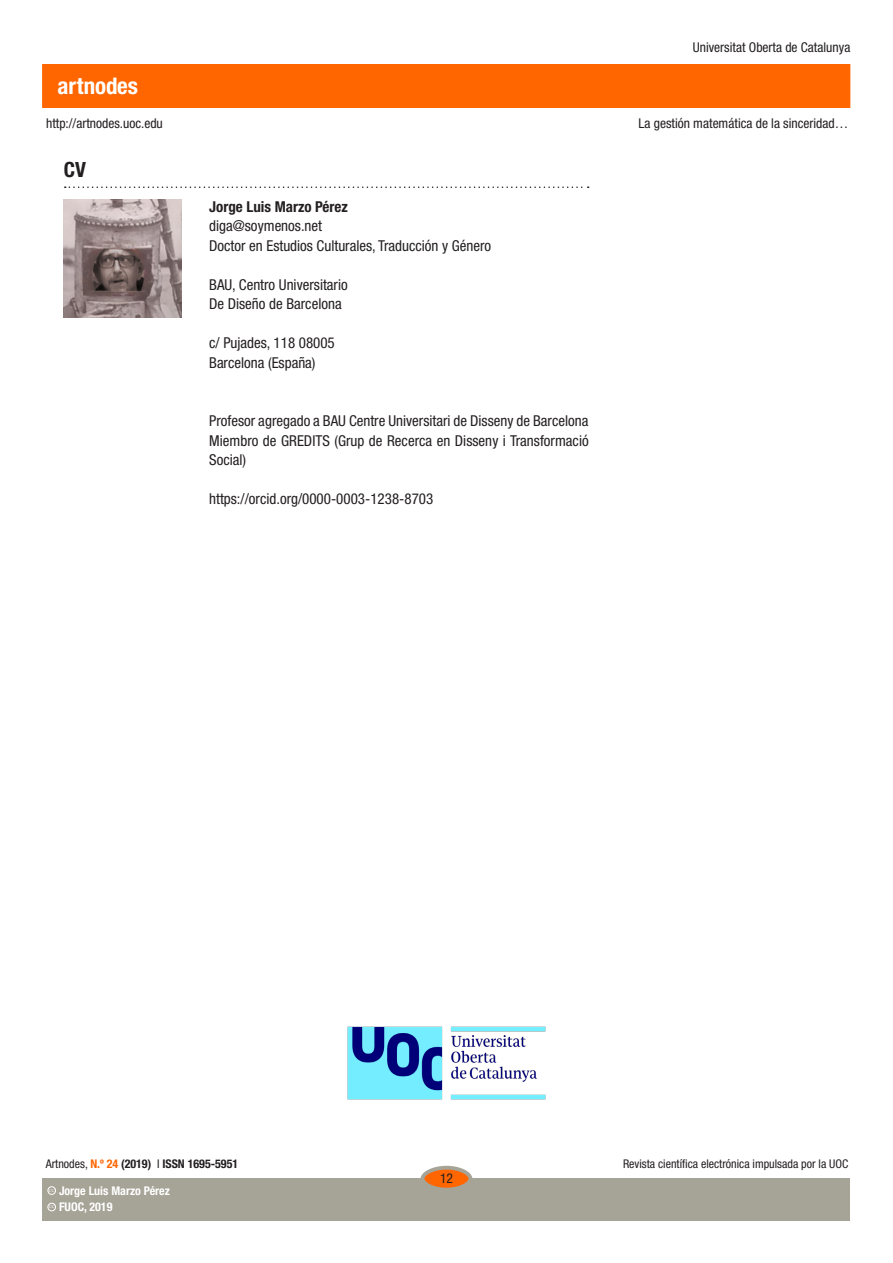
<style>
.page{position:relative;width:893px;height:1263px;background:#fff}
.page>*{position:absolute;margin:0;border:0;box-sizing:border-box;transform-origin:0 0}
.t1{font:700 condensed 22.95px "Helvetica Neue LT Std";color:#fff}
.t2{font:700 condensed 21px "Helvetica Neue LT Std";color:#231f20}
.text_general_primerp{font:condensed 15px/19.5px "Helvetica Neue LT Std";color:#231f20}
.text_general_primerp-2{font:700 condensed 15px "Helvetica Neue LT Std";color:#231f20}
.t3{font:condensed 13.5px "Helvetica Neue LT Std";color:#231f20}
.t4{font:condensed 12px "Helvetica Neue LT Std";color:#231f20}
.t5{font:700 condensed 12px "Helvetica Neue LT Std";color:#231f20}
.t6{font:700 condensed 12px "Helvetica Neue LT Std";color:#fff}
.t7{font:600 3.9px "Adobe Caslon Pro";color:#fff}
.s1{font-weight:400}
.s2{color:#f60}
</style>
<div class="page">
<div style="left:43px;top:65px;width:807px;height:42px;background:#f60"></div>
<img style="left:347px;top:1026px;width:199px;height:74px">
<div style="left:43px;top:1178px;width:807px;height:42px;background:#a6a397"></div>
<div style="left:422px;top:1168px;width:48px;height:21px;background:#f60;border-radius:50%"></div>
<div style="left:421px;top:1166px;width:51px;height:25px;border:4px solid #a6a397;border-radius:50%"></div>
<div style="left:48px;top:1203px;width:8px;height:8px;border:1px solid #fff;border-radius:50%"></div>
<div style="left:48px;top:1186px;width:8px;height:8px;border:1px solid #fff;border-radius:50%"></div>
<img style="left:64px;top:199px;width:118px;height:118px">
<svg style="left:65px;top:186px;width:524px;height:2px"></svg>
<h1 class="t1" style="left:58px;top:72px;width:82px">artnodes</h1>
<p class="t3" style="left:46px;top:115px;width:118px">http://artnodes.uoc.edu</p>
<p class="t2" style="left:64px;top:156px;width:24px">CV</p>
<p class="text_general_primerp-2" style="left:209px;top:197px;width:140px">Jorge Luis Marzo Pérez</p>
<p class="text_general_primerp" style="left:209px;top:216px;width:114px">diga@soymenos.net</p>
<p class="text_general_primerp" style="left:209px;top:236px;width:284px">Doctor en Estudios Culturales, Traducción y Género</p>
<p class="text_general_primerp" style="left:209px;top:275px;width:140px">BAU, Centro Universitario</p>
<p class="text_general_primerp" style="left:209px;top:294px;width:134px">De Diseño de Barcelona</p>
<p class="text_general_primerp" style="left:209px;top:333px;width:127px">c/ Pujades, 118 08005</p>
<p class="text_general_primerp" style="left:209px;top:353px;width:108px">Barcelona (España)</p>
<p class="text_general_primerp" style="left:209px;top:411px;width:381px">Profesor agregado a BAU Centre Universitari de Disseny de Barcelona</p>
<p class="text_general_primerp" style="left:209px;top:431px;width:381px">Miembro de GREDITS (Grup de Recerca en Disseny i Transformació<br>Social)</p>
<p class="text_general_primerp" style="left:209px;top:489px;width:226px">https://orcid.org/0000-0003-1238-8703</p>
<p class="t3" style="left:693px;top:40px;width:159px">Universitat Oberta de Catalunya</p>
<p class="t3" style="left:639px;top:115px;width:211px">La gestión matemática de la sinceridad…</p>
<p class="t5" style="left:46px;top:1157px;width:194px"><span class="s1">Artnodes,</span> <span class="s2">N.º 24</span> (2019) <span class="s1">I</span> ISSN 1695-5951</p>
<p class="t7" style="left:49px;top:1205px;width:7px">CC</p>
<p class="t6" style="left:59px;top:1200px;width:55px">FUOC, 2019</p>
<p class="t6" style="left:59px;top:1183px;width:112px">Jorge Luis Marzo Pérez</p>
<p class="t7" style="left:49px;top:1188px;width:7px">CC</p>
<p class="t3" style="left:440px;top:1171px;width:14px">12</p>
<p class="t4" style="left:623px;top:1157px;width:227px">Revista científica electrónica impulsada por la UOC</p>
</div>
